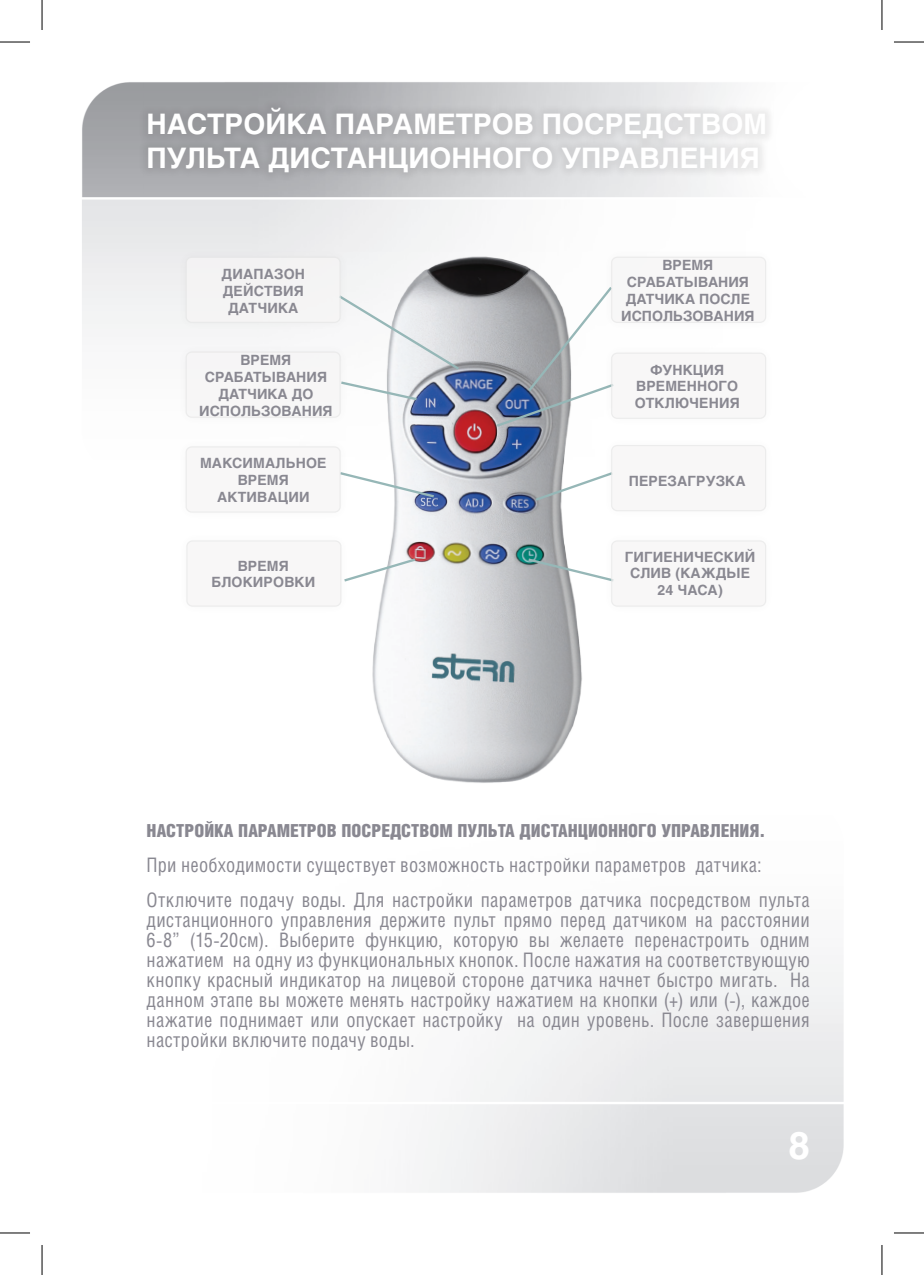
<style>
.page{position:relative;width:924px;height:1275px;background:#fff}
.page>*{position:absolute;margin:0;border:0;box-sizing:border-box;transform-origin:0 0}
.t1{font:700 38px "Helios";color:#fff}
.t2{font:700 28px/33.6px "Helios";color:#fff}
.t3{font:20px/20px "Helios Cond";letter-spacing:.015em;color:#898891;text-align:justify;scale:.95 1}
.t4{font:900 18px "Helios Cond";color:#898891}
.t5{font:700 14px/16.8px "Helios";letter-spacing:.01em;color:#898891;text-align:center}
</style>
<div class="page">
<img style="left:356px;top:243px;width:227px;height:541px">
<div style="left:138px;top:98px;width:636px;height:84px;background:#231f20;opacity:.08"></div>
<div style="left:175px;top:341px;width:176px;height:87px;background:#fbfbfb"></div>
<div style="left:175px;top:246px;width:176px;height:88px;background:#ebebed"></div>
<svg style="left:185px;top:256px;width:276px;height:162px"></svg>
<svg style="left:494px;top:256px;width:272px;height:173px"></svg>
<svg style="left:532px;top:444px;width:234px;height:68px"></svg>
<svg style="left:186px;top:446px;width:250px;height:67px"></svg>
<svg style="left:186px;top:540px;width:231px;height:67px"></svg>
<svg style="left:525px;top:540px;width:241px;height:67px"></svg>
<hr style="left:0;top:42px;width:30px;height:1px;background:#000">
<hr style="left:893px;top:42px;width:30px;height:1px;background:#000">
<hr style="left:0;top:1232px;width:30px;height:1px;background:#000">
<hr style="left:893px;top:1232px;width:30px;height:1px;background:#000">
<hr style="left:42px;top:0;width:1px;height:30px;background:#000">
<hr style="left:42px;top:1245px;width:1px;height:30px;background:#000">
<hr style="left:881px;top:0;width:1px;height:30px;background:#000">
<hr style="left:881px;top:1245px;width:1px;height:30px;background:#000">
<p class="t2" style="left:146px;top:108px;width:621px">НАСТРОЙКА ПАРАМЕТРОВ ПОСРЕДСТВОМ<br>ПУЛЬТА ДИСТАНЦИОННОГО УПРАВЛЕНИЯ</p>
<p class="t5" style="left:221px;top:265px;width:85px">ДИАПАЗОН<br>ДЕЙСТВИЯ<br>ДАТЧИКА</p>
<p class="t5" style="left:199px;top:352px;width:135px">ВРЕМЯ<br>СРАБАТЫВАНИЯ<br>ДАТЧИКА ДО<br>ИСПОЛЬЗОВАНИЯ</p>
<p class="t5" style="left:200px;top:455px;width:128px">МАКСИМАЛЬНОЕ<br>ВРЕМЯ<br>АКТИВАЦИИ</p>
<p class="t5" style="left:211px;top:557px;width:105px">ВРЕМЯ<br>БЛОКИРОВКИ</p>
<p class="t5" style="left:621px;top:257px;width:135px">ВРЕМЯ<br>СРАБАТЫВАНИЯ<br>ДАТЧИКА ПОСЛЕ<br>ИСПОЛЬЗОВАНИЯ</p>
<p class="t5" style="left:634px;top:361px;width:107px">ФУНКЦИЯ<br>ВРЕМЕННОГО<br>ОТКЛЮЧЕНИЯ</p>
<p class="t5" style="left:628px;top:472px;width:118px">ПЕРЕЗАГРУЗКА</p>
<p class="t5" style="left:624px;top:548px;width:132px">ГИГИЕНИЧЕСКИЙ<br>СЛИВ (КАЖДЫЕ<br>24 ЧАСА)</p>
<p class="t4" style="left:146px;top:820px;width:620px">НАСТРОЙКА ПАРАМЕТРОВ ПОСРЕДСТВОМ ПУЛЬТА ДИСТАНЦИОННОГО УПРАВЛЕНИЯ.</p>
<p class="t3" style="left:146px;top:854px;width:648px">При необходимости существует возможность настройки параметров датчика:</p>
<p class="t3" style="left:146px;top:889px;width:699px">Отключите подачу воды. Для настройки параметров датчика посредством пульта дистанционного управления держите пульт прямо перед датчиком на расстоянии 6-8” (15-20см). Выберите функцию, которую вы желаете перенастроить одним нажатием на одну из функциональных кнопок. После нажатия на соответствующую кнопку красный индикатор на лицевой стороне датчика начнет быстро мигать. На данном этапе вы можете менять настройку нажатием на кнопки (+) или (-), каждое нажатие поднимает или опускает настройку на один уровень. После завершения настройки включите подачу воды.</p>
<h1 class="t1" style="left:788px;top:1123px;width:23px">8</h1>
</div>
